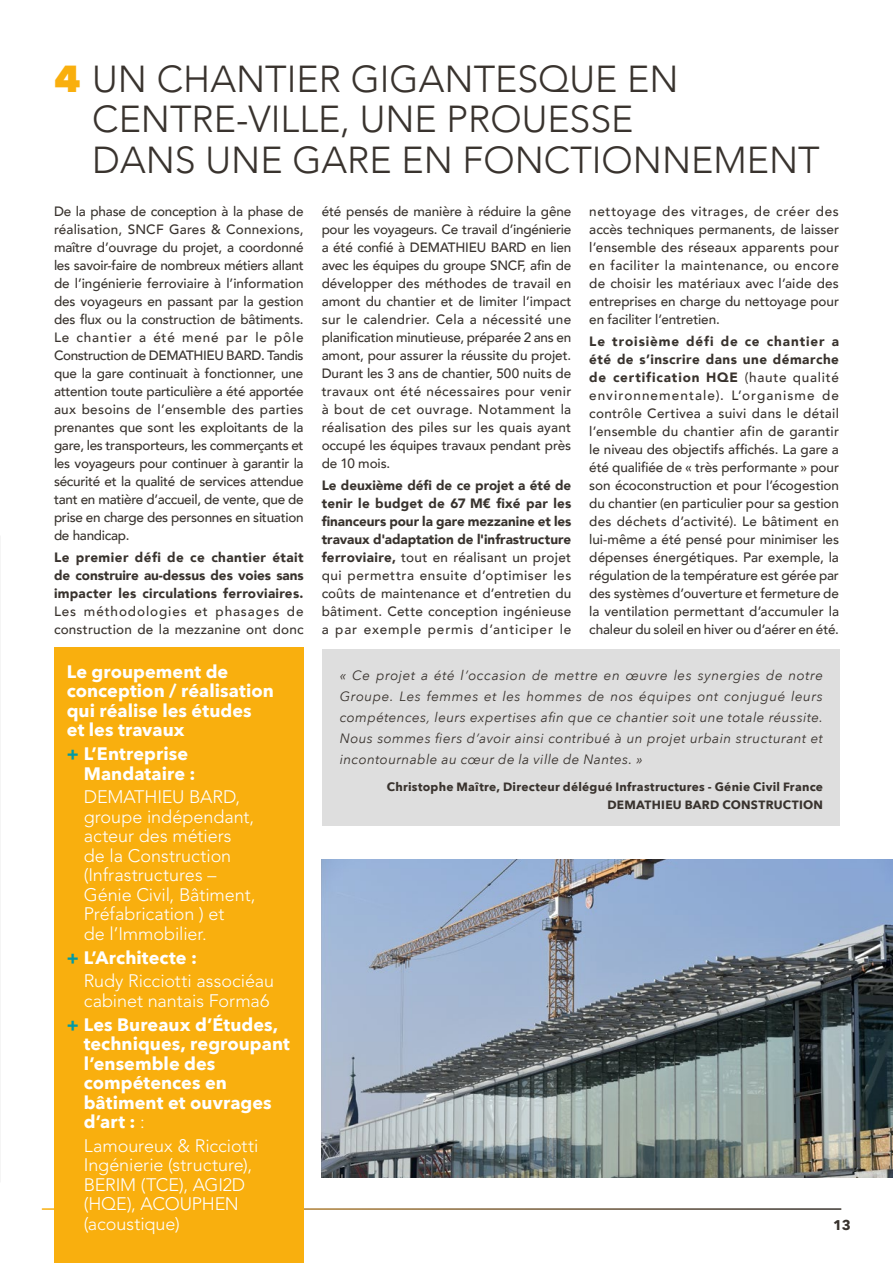
<style>
.page{position:relative;width:893px;height:1263px;background:#fff}
.page>*{position:absolute;margin:0;border:0;box-sizing:border-box;transform-origin:0 0}
.t1{font:300 37.5px/40.5px "Avenir";color:#39332e}
.TxtCourant{font:300 18px/19.5px "Avenir LT Std";letter-spacing:-.005em;color:#fff}
.TxtCourant-2{font:700 18px/19.5px "Avenir Next";letter-spacing:.005em;color:#fff}
.t2{font:700 14.1px "Avenir Next";color:#39332e}
.TxtCourant-3{font:500 13.5px/18px "Avenir";letter-spacing:-.005em;color:#39332e;text-align:justify}
.BlaBlaBla{font:italic 13.5px/21px "Avenir Next";letter-spacing:.03em;color:#39332e;text-align:justify}
.TxtCourant-4{font:900 13.5px/18px "Avenir";letter-spacing:.02em;color:#39332e;text-align:justify}
.BlaBlaGens{font:700 12px "Avenir Next";letter-spacing:.02em;color:#39332e}
.s1{font-family:"Avenir Next";font-weight:800;color:#f9af0e}
.s2{font-weight:500}
.s3{font-weight:900}
.s4{color:#009aa6}
.s5{font-family:"Avenir LT Std";font-weight:300}
</style>
<div class="page">
<img style="left:322px;top:859px;width:571px;height:319px">
<div style="left:54px;top:647px;width:250px;height:616px;background:#f9af0e"></div>
<div style="left:323px;top:649px;width:517px;height:177px;background:#dedede"></div>
<p class="t1" style="left:92px;top:58px;width:729px;text-indent:-38px"><span class="s1">4</span> UN CHANTIER GIGANTESQUE EN<br>CENTRE-VILLE, UNE PROUESSE<br>DANS UNE GARE EN FONCTIONNEMENT</p>
<p class="TxtCourant-3" style="left:54px;top:202px;width:251px">De la phase de conception à la phase de réalisation, SNCF Gares &amp; Connexions, maître d’ouvrage du projet, a coordonné les savoir-faire de nombreux métiers allant de l’ingénierie ferroviaire à l’information des voyageurs en passant par la gestion des flux ou la construction de bâtiments.<br>Le chantier a été mené par le pôle Construction de DEMATHIEU BARD. Tandis que la gare continuait à fonctionner, une attention toute particulière a été apportée aux besoins de l’ensemble des parties prenantes que sont les exploitants de la gare, les transporteurs, les commerçants et les voyageurs pour continuer à garantir la sécurité et la qualité de services attendue tant en matière d’accueil, de vente, que de prise en charge des personnes en situation de handicap.</p>
<p class="TxtCourant-4" style="left:54px;top:548px;width:251px">Le premier défi de ce chantier était de construire au-dessus des voies sans impacter les circulations ferroviaires.<br><span class="s2">Les méthodologies et phasages de construction de la mezzanine ont donc</span></p>
<p class="TxtCourant-3" style="left:322px;top:202px;width:251px">été pensés de manière à réduire la gêne pour les voyageurs. Ce travail d’ingénierie a été confié à DEMATHIEU BARD en lien avec les équipes du groupe SNCF, afin de développer des méthodes de travail en amont du chantier et de limiter l’impact sur le calendrier. Cela a nécessité une planification minutieuse, préparée 2 ans en amont, pour assurer la réussite du projet.<br>Durant les 3 ans de chantier, 500 nuits de travaux ont été nécessaires pour venir à bout de cet ouvrage. Notamment la réalisation des piles sur les quais ayant occupé les équipes travaux pendant près de 10 mois.</p>
<p class="TxtCourant-3" style="left:322px;top:476px;width:251px"><span class="s3">Le deuxième défi de ce projet a été de tenir le budget de 67 M€ fixé par les financeurs pour la gare mezzanine et les travaux d'adaptation de l'infrastructure ferroviaire,</span> tout en réalisant un projet qui permettra ensuite d’optimiser les coûts de maintenance et d’entretien du bâtiment. Cette conception ingénieuse a par exemple permis d’anticiper le</p>
<p class="TxtCourant-3" style="left:589px;top:202px;width:251px">nettoyage des vitrages, de créer des accès techniques permanents, de laisser l’ensemble des réseaux apparents pour en faciliter la maintenance, ou encore de choisir les matériaux avec l’aide des entreprises en charge du nettoyage pour en faciliter l’entretien.</p>
<p class="TxtCourant-3" style="left:589px;top:332px;width:251px"><span class="s3">Le troisième défi de ce chantier a été de s’inscrire dans une démarche de certification HQE</span> (haute qualité environnementale). L’organisme de contrôle Certivea a suivi dans le détail l’ensemble du chantier afin de garantir le niveau des objectifs affichés. La gare a été qualifiée de « très performante » pour son écoconstruction et pour l’écogestion du chantier (en particulier pour sa gestion des déchets d’activité). Le bâtiment en lui-même a été pensé pour minimiser les dépenses énergétiques. Par exemple, la régulation de la température est gérée par des systèmes d’ouverture et fermeture de la ventilation permettant d’accumuler la chaleur du soleil en hiver ou d’aérer en été.</p>
<p class="TxtCourant-2" style="left:67px;top:661px;width:209px">Le groupement de conception / réalisation qui réalise les études<br>et les travaux</p>
<p class="TxtCourant-2" style="left:84px;top:744px;width:113px;text-indent:-17px"><span class="s4">+</span> L’Entreprise<br>Mandataire :</p>
<p class="TxtCourant" style="left:84px;top:787px;width:173px">DEMATHIEU BARD, groupe indépendant, acteur des métiers de la Construction (Infrastructures –<br>Génie Civil, Bâtiment,<br>Préfabrication ) et<br>de l’Immobilier.</p>
<p class="TxtCourant-2" style="left:67px;top:947px;width:132px"><span class="s4">+</span> L’Architecte :</p>
<p class="TxtCourant" style="left:84px;top:971px;width:192px">Rudy Ricciotti associéau cabinet nantais Forma6</p>
<p class="TxtCourant-2" style="left:84px;top:1014px;width:208px;text-indent:-17px"><span class="s4">+</span> Les Bureaux d’Études, techniques, regroupant l’ensemble des compétences en bâtiment et ouvrages d’art : <span class="s5">:</span></p>
<p class="TxtCourant" style="left:84px;top:1136px;width:176px">Lamoureux &amp; Ricciotti<br>Ingénierie (structure),<br>BERIM (TCE), AGI2D (HQE), ACOUPHEN (acoustique)</p>
<p class="BlaBlaBla" style="left:340px;top:664px;width:485px">« Ce projet a été l’occasion de mettre en œuvre les synergies de notre Groupe. Les femmes et les hommes de nos équipes ont conjugué leurs compétences, leurs expertises afin que ce chantier soit une totale réussite.<br>Nous sommes fiers d’avoir ainsi contribué à un projet urbain structurant et incontournable au cœur de la ville de Nantes. »</p>
<p class="BlaBlaGens" style="left:387px;top:776px;width:438px">Christophe Maître, Directeur délégué Infrastructures - Génie Civil France</p>
<p class="BlaBlaGens" style="left:607px;top:794px;width:217px">DEMATHIEU BARD CONSTRUCTION</p>
<p class="t2" style="left:833px;top:1213px;width:19px">13</p>
</div>
